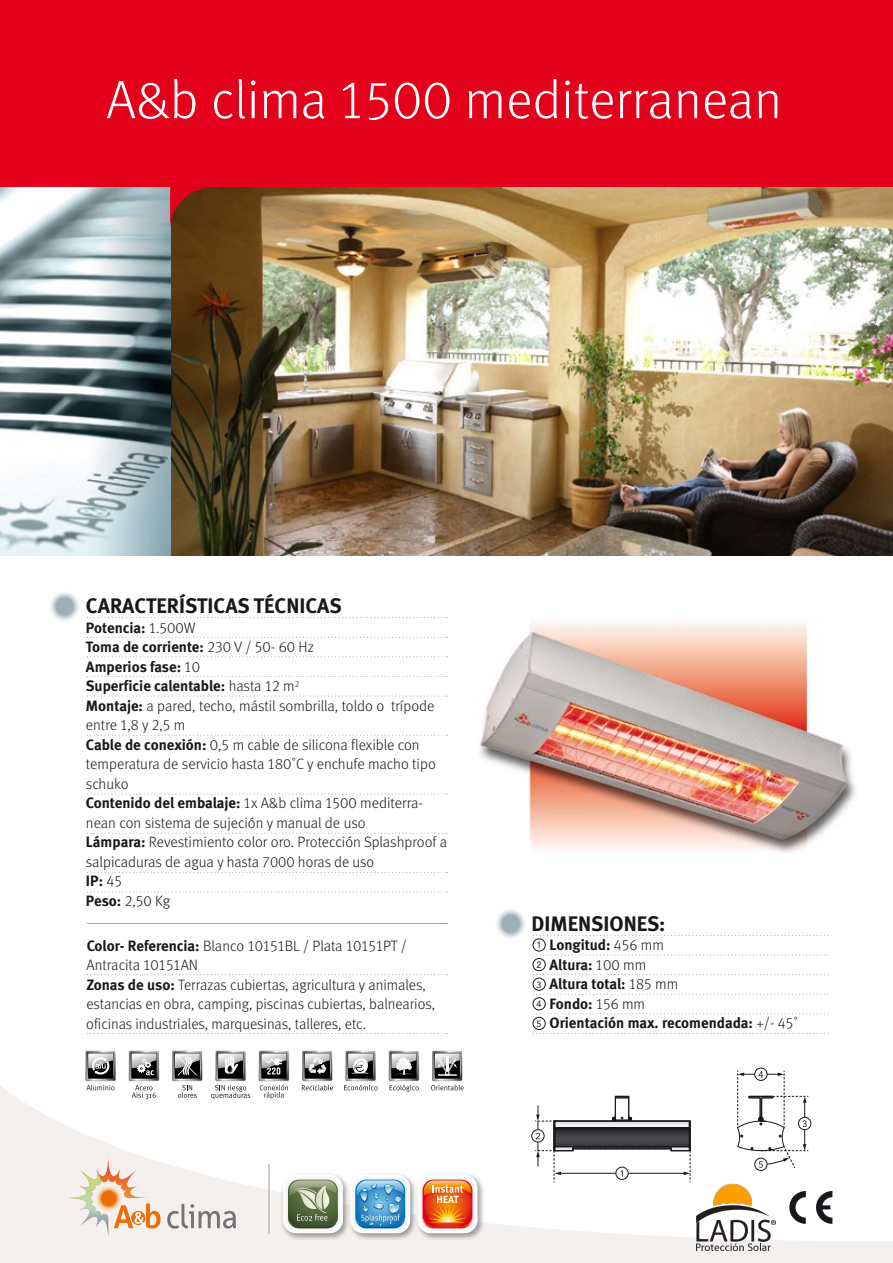
<style>
.page{position:relative;width:893px;height:1263px;background:#fff}
.page>*{position:absolute;margin:0;border:0;box-sizing:border-box;transform-origin:0 0}
.t1{font:54px "Meta Light LF";color:#fff}
.t2{font:700 21px "Meta";color:#1a171c}
.t3{font:15px/19.5px "Meta Light LF";color:#1a171c}
.t4{font:700 15px/19.5px "Meta";color:#1a171c}
.t5{font:9px/19.6px "Avenir";color:#1a171c}
.s1{font-family:"Meta Light LF";font-weight:400}
.s2{font-family:"Meta";font-weight:700}
</style>
<div class="page">
<svg style="left:0;top:982px;width:892px;height:281px"></svg>
<div style="left:0;top:0;width:893px;height:187px;background:#e2001a"></div>
<svg style="left:87px;top:617px;width:361px;height:1px"></svg>
<svg style="left:87px;top:637px;width:361px;height:1px"></svg>
<svg style="left:87px;top:656px;width:361px;height:1px"></svg>
<svg style="left:87px;top:676px;width:361px;height:1px"></svg>
<svg style="left:87px;top:696px;width:361px;height:1px"></svg>
<svg style="left:87px;top:735px;width:361px;height:1px"></svg>
<svg style="left:87px;top:794px;width:361px;height:1px"></svg>
<svg style="left:87px;top:833px;width:361px;height:1px"></svg>
<svg style="left:87px;top:872px;width:361px;height:1px"></svg>
<svg style="left:87px;top:892px;width:361px;height:1px"></svg>
<svg style="left:87px;top:974px;width:361px;height:1px"></svg>
<svg style="left:87px;top:1033px;width:361px;height:1px"></svg>
<hr style="left:87px;top:923px;width:360px;height:1px;background:#9c9e9f">
<img style="left:170px;top:187px;width:723px;height:368px">
<svg style="left:66px;top:1155px;width:95px;height:85px;background:#eedbc9"></svg>
<svg style="left:167px;top:1204px;width:69px;height:24px;background:#cbc9c8"></svg>
<svg style="left:48px;top:589px;width:33px;height:33px"></svg>
<hr style="left:269px;top:1164px;width:1px;height:69px;background:#9c9e9f">
<svg style="left:533px;top:935px;width:296px;height:1px"></svg>
<svg style="left:533px;top:954px;width:296px;height:1px"></svg>
<svg style="left:533px;top:974px;width:296px;height:1px"></svg>
<svg style="left:533px;top:994px;width:296px;height:1px"></svg>
<svg style="left:533px;top:1013px;width:296px;height:1px"></svg>
<svg style="left:533px;top:1033px;width:296px;height:1px"></svg>
<svg style="left:494px;top:907px;width:33px;height:33px"></svg>
<div style="left:533px;top:997px;width:13px;height:13px;border:1px solid #1a171c;border-radius:50%"></div>
<div style="left:533px;top:938px;width:13px;height:13px;border:1px solid #1a171c;border-radius:50%"></div>
<div style="left:533px;top:1017px;width:13px;height:13px;border:1px solid #1a171c;border-radius:50%"></div>
<div style="left:533px;top:958px;width:13px;height:13px;border:1px solid #1a171c;border-radius:50%"></div>
<div style="left:533px;top:978px;width:13px;height:13px;border:1px solid #1a171c;border-radius:50%"></div>
<div style="left:754px;top:1067px;width:13px;height:14px;border:1px solid #1a171c;border-radius:50%"></div>
<div style="left:754px;top:1158px;width:13px;height:13px;border:1px solid #1a171c;border-radius:50%"></div>
<div style="left:798px;top:1117px;width:13px;height:13px;border:1px solid #1a171c;border-radius:50%"></div>
<svg style="left:737px;top:1071px;width:71px;height:97px"></svg>
<div style="left:615px;top:1096px;width:14px;height:24px;border:1px solid #1a171c"></div>
<div style="left:531px;top:1129px;width:14px;height:13px;border:1px solid #1a171c;border-radius:50%"></div>
<svg style="left:535px;top:1105px;width:156px;height:77px"></svg>
<img style="left:0;top:187px;width:170px;height:368px">
<img style="left:279px;top:1170px;width:67px;height:72px">
<svg style="left:283px;top:1175px;width:60px;height:58px"></svg>
<div style="left:284px;top:1176px;width:58px;height:56px;background:#fcfcfc;border-radius:13px"></div>
<svg style="left:286px;top:1178px;width:53px;height:52px"></svg>
<svg style="left:288px;top:1179px;width:50px;height:49px;background:#7f8e6b"></svg>
<img style="left:346px;top:1170px;width:67px;height:72px">
<div style="left:351px;top:1175px;width:59px;height:58px;background:#fdfdfe;border-radius:13px"></div>
<svg style="left:353px;top:1177px;width:55px;height:54px"></svg>
<svg style="left:355px;top:1179px;width:50px;height:49px;background:#5ba2d0"></svg>
<img style="left:413px;top:1170px;width:73px;height:72px">
<div style="left:418px;top:1175px;width:59px;height:58px;background:#fdfdfe;border-radius:13px"></div>
<div style="left:420px;top:1177px;width:55px;height:53px;background:#f9f9f9;border-radius:12px"></div>
<svg style="left:422px;top:1179px;width:51px;height:50px"></svg>
<svg style="left:423px;top:1179px;width:49px;height:49px;background:#ec7237"></svg>
<svg style="left:789px;top:1191px;width:43px;height:33px"></svg>
<svg style="left:85px;top:1050px;width:31px;height:40px"></svg>
<svg style="left:129px;top:1050px;width:30px;height:49px"></svg>
<svg style="left:344px;top:1050px;width:34px;height:40px"></svg>
<svg style="left:259px;top:1050px;width:30px;height:49px"></svg>
<svg style="left:302px;top:1050px;width:31px;height:40px"></svg>
<svg style="left:389px;top:1050px;width:30px;height:42px"></svg>
<svg style="left:211px;top:1050px;width:39px;height:49px"></svg>
<svg style="left:431px;top:1050px;width:33px;height:40px"></svg>
<svg style="left:172px;top:1050px;width:31px;height:48px"></svg>
<svg style="left:170px;top:187px;width:43px;height:43px;background:#722a11"></svg>
<img style="left:479px;top:621px;width:377px;height:232px">
<img style="left:696px;top:1182px;width:79px;height:68px">
<h1 class="t1" style="left:106px;top:69px;width:677px">A&amp;b clima 1500 mediterranean</h1>
<h2 class="t2" style="left:86px;top:593px;width:257px">CARACTERÍSTICAS TÉCNICAS</h2>
<p class="t4" style="left:86px;top:617px;width:230px">Potencia: <span class="s1">1.500W<br></span>Toma de corriente: <span class="s1">230 V / 50- 60 Hz<br></span>Amperios fase: <span class="s1">10<br></span>Superficie calentable: <span class="s1">hasta 12 m</span><sup>2</sup></p>
<p class="t3" style="left:86px;top:695px;width:363px"><span class="s2">Montaje:</span> a pared, techo, mástil sombrilla, toldo o trípode entre 1,8 y 2,5 m<br><span class="s2">Cable de conexión:</span> 0,5 m cable de silicona flexible con temperatura de servicio hasta 180˚C y enchufe macho tipo schuko<br><span class="s2">Contenido del embalaje:</span> 1x A&amp;b clima 1500 mediterra&shy;nean con sistema de sujeción y manual de uso<br><span class="s2">Lámpara:</span> Revestimiento color oro. Protección Splashproof a salpicaduras de agua y hasta 7000 horas de uso</p>
<p class="t4" style="left:86px;top:871px;width:38px">IP: <span class="s1">45</span></p>
<p class="t3" style="left:86px;top:890px;width:86px"><span class="s2">Peso:</span> 2,50 Kg</p>
<p class="t3" style="left:86px;top:935px;width:350px"><span class="s2">Color- Referencia:</span> Blanco 10151BL / Plata 10151PT / Antracita 10151AN<br><span class="s2">Zonas de uso:</span> Terrazas cubiertas, agricultura y animales, estancias en obra, camping, piscinas cubiertas, balnearios, oficinas industriales, marquesinas, talleres, etc.</p>
<h2 class="t2" style="left:532px;top:911px;width:135px">DIMENSIONES:</h2>
<p class="t4" style="left:550px;top:935px;width:250px">Longitud: <span class="s1">456 mm<br></span>Altura: <span class="s1">100 mm<br></span>Altura total: <span class="s1">185 mm<br></span>Fondo: <span class="s1">156 mm<br></span>Orientación max. recomendada: <span class="s1">+/- 45˚</span></p>
<p class="t5" style="left:537px;top:935px;width:7px">1</p>
<p class="t5" style="left:537px;top:955px;width:7px">2<br>3</p>
<p class="t5" style="left:537px;top:994px;width:7px">4</p>
<p class="t5" style="left:537px;top:1014px;width:7px">5</p>
</div>
